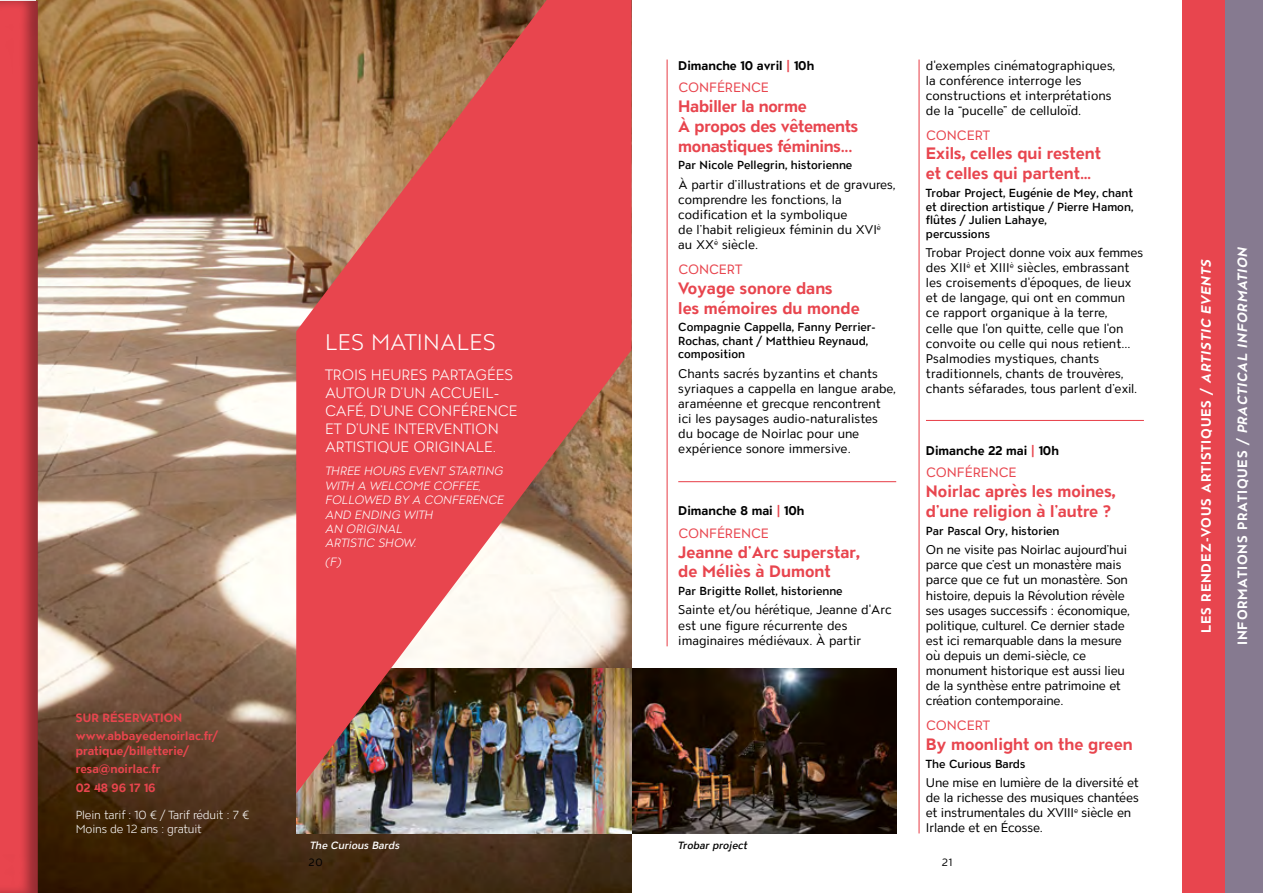
<style>
.page{position:relative;width:1263px;height:893px;background:#fff}
.page>*{position:absolute;margin:0;border:0;box-sizing:border-box;transform-origin:0 0}
.t1{font:300 22.5px "ATC Overlook";letter-spacing:.01em;color:#fff}
.t2{font:700 16.5px/19.8px "ATC Overlook";color:#e8454e}
.t3{font:300 15px/18px "ATC Overlook";letter-spacing:-.005em;color:#fff}
.t4{font:700 13.5px "ATC Overlook";letter-spacing:.06em;color:#fff}
.t5{font:13.5px "ATC Overlook";letter-spacing:-.005em;color:#e8454e}
.t6{font:12.6px/15.1px "ATC Overlook";letter-spacing:-.005em;color:#000}
.t7{font:700 12.6px "ATC Overlook";color:#000}
.t8{font:italic 300 12px/14.4px "ATC Overlook";letter-spacing:-.005em;color:#fff}
.t9{font:700 12px/18.6px "ATC Overlook";color:#e8454e}
.t10{font:500 11.7px/13.5px "ATC Overlook";color:#000}
.t11{font:300 11.7px/14.1px "ATC Overlook";letter-spacing:-.015em;color:#fff}
.t12{font:italic 500 10.5px "ATC Overlook";color:#fff}
.t13{font:italic 500 10.5px "ATC Overlook";color:#000}
.t14{font:10.5px "ATC Overlook";color:#000}
.s1{font-family:"Calibre"}
.s2{color:#e8454e}
.s3{font-style:italic}
</style>
<div class="page">
<div style="left:1220px;top:0;width:43px;height:893px;background:#867a90"></div>
<div style="left:1182px;top:0;width:43px;height:893px;background:#e8454e"></div>
<img style="left:52px;top:0;width:579px;height:893px">
<div style="left:0;top:0;width:52px;height:893px;background:#000;opacity:.35"></div>
<hr style="left:918px;top:60px;width:1px;height:773px;background:#e8454e">
<hr style="left:667px;top:60px;width:1px;height:586px;background:#e8454e">
<hr style="left:678px;top:481px;width:218px;height:1px;background:#e8454e">
<hr style="left:926px;top:420px;width:218px;height:1px;background:#e8454e">
<img style="left:296px;top:669px;width:600px;height:164px">
<img style="left:296px;top:0;width:335px;height:793px">
<p class="t9" style="left:76px;top:709px;width:144px">SUR RÉSERVATION www.abbayedenoirlac.fr/</p>
<p class="t9" style="left:76px;top:742px;width:115px">pratique/billetterie/ resa@noirlac.fr<br>02 48 96 17 16</p>
<p class="t11" style="left:76px;top:808px;width:175px">Plein tarif : 10 € / Tarif réduit : 7 €<br>Moins de 12 ans : gratuit</p>
<h1 class="t1" style="left:325px;top:329px;width:172px">LES MATINALES</h1>
<p class="t3" style="left:325px;top:367px;width:194px">TROIS HEURES PARTAGÉES<br>AUTOUR D’UN ACCUEIL-<br>CAFÉ<span class="s1">,</span> D’UNE CONFÉRENCE<br>ET D’UNE INTERVENTION<br>ARTISTIQUE ORIGINALE.</p>
<p class="t8" style="left:325px;top:465px;width:180px">THREE HOURS EVENT STARTING<br>WITH A WELCOME COFFEE<span class="s1">,<br></span>FOLLOWED BY A CONFERENCE<br>AND ENDING WITH<br>AN ORIGINAL<br>ARTISTIC SHOW.</p>
<p class="t8" style="left:325px;top:555px;width:18px">(F)</p>
<p class="t12" style="left:310px;top:839px;width:91px">The Curious Bards</p>
<p class="t7" style="left:678px;top:58px;width:138px">Dimanche 10 avril <span class="s2">|</span> 10h</p>
<p class="t5" style="left:678px;top:80px;width:92px">CONFÉRENCE</p>
<h2 class="t2" style="left:678px;top:97px;width:182px">Habiller la norme<br>À propos des vêtements monastiques féminins...</h2>
<p class="t10" style="left:678px;top:159px;width:176px">Par Nicole Pellegrin<span class="s1">,</span> historienne</p>
<p class="t6" style="left:678px;top:177px;width:218px">À partir d’illustrations et de gravures<span class="s1">, </span>comprendre les fonctions<span class="s1">,</span> la codification et la symbolique<br>de l’habit religieux féminin du XVI<sup>è </sup>au XX<sup>è</sup> siècle.</p>
<p class="t5" style="left:678px;top:261px;width:65px">CONCERT</p>
<h2 class="t2" style="left:678px;top:279px;width:183px">Voyage sonore dans<br>les mémoires du monde</h2>
<p class="t10" style="left:678px;top:321px;width:199px">Compagnie Cappella<span class="s1">,</span> Fanny Perrier-<br>Rochas<span class="s1">,</span> chant / Matthieu Reynaud<span class="s1">, </span>composition</p>
<p class="t6" style="left:678px;top:366px;width:219px">Chants sacrés byzantins et chants syriaques a cappella en langue arabe<span class="s1">, </span>araméenne et grecque rencontrent ici les paysages audio-naturalistes du bocage de Noirlac pour une expérience sonore immersive.</p>
<p class="t7" style="left:678px;top:504px;width:128px">Dimanche 8 mai <span class="s2">|</span> 10h</p>
<p class="t5" style="left:678px;top:525px;width:92px">CONFÉRENCE</p>
<h2 class="t2" style="left:678px;top:543px;width:183px">Jeanne d’Arc superstar<span class="s1">, </span>de Méliès à Dumont</h2>
<p class="t10" style="left:678px;top:585px;width:166px">Par Brigitte Rollet<span class="s1">,</span> historienne</p>
<p class="t6" style="left:678px;top:603px;width:215px">Sainte et/ou hérétique<span class="s1">,</span> Jeanne d'Arc est une figure récurrente des imaginaires médiévaux. À partir</p>
<p class="t13" style="left:678px;top:839px;width:71px">Trobar project</p>
<p class="t6" style="left:926px;top:58px;width:190px">d'exemples cinématographiques<span class="s1">, </span>la conférence interroge les constructions et interprétations de la “pucelle” de celluloïd.</p>
<p class="t5" style="left:926px;top:127px;width:65px">CONCERT</p>
<h2 class="t2" style="left:926px;top:145px;width:177px">Exils<span class="s1">,</span> celles qui restent et celles qui partent…</h2>
<p class="t10" style="left:926px;top:187px;width:209px">Trobar Project<span class="s1">,</span> Eugénie de Mey<span class="s1">,</span> chant et direction artistique / Pierre Hamon<span class="s1">, </span>flûtes / Julien Lahaye<span class="s1">,<br></span>percussions</p>
<p class="t6" style="left:926px;top:246px;width:219px">Trobar Project donne voix aux femmes des XII<sup>è</sup> et XIII<sup>è</sup> siècles<span class="s1">,</span> embrassant les croisements d'époques<span class="s1">,</span> de lieux et de langage<span class="s1">,</span> qui ont en commun<br>ce rapport organique à la terre<span class="s1">,<br></span>celle que l'on quitte<span class="s1">,</span> celle que l'on convoite ou celle qui nous retient...<br>Psalmodies mystiques<span class="s1">,</span> chants traditionnels<span class="s1">,</span> chants de trouvères<span class="s1">, </span>chants séfarades<span class="s1">,</span> tous parlent d’exil.</p>
<p class="t7" style="left:926px;top:443px;width:135px">Dimanche 22 mai <span class="s2">|</span> 10h</p>
<p class="t5" style="left:926px;top:465px;width:92px">CONFÉRENCE</p>
<h2 class="t2" style="left:926px;top:483px;width:191px">Noirlac après les moines<span class="s1">, </span>d’une religion à l’autre ?</h2>
<p class="t10" style="left:926px;top:525px;width:135px">Par Pascal Ory<span class="s1">,</span> historien</p>
<p class="t6" style="left:926px;top:543px;width:205px">On ne visite pas Noirlac aujourd’hui parce que c’est un monastère mais parce que ce fut un monastère. Son histoire<span class="s1">,</span> depuis la Révolution révèle ses usages successifs : économique<span class="s1">, </span>politique<span class="s1">,</span> culturel. Ce dernier stade est ici remarquable dans la mesure où depuis un demi-siècle<span class="s1">,</span> ce monument historique est aussi lieu de la synthèse entre patrimoine et création contemporaine.</p>
<p class="t5" style="left:926px;top:718px;width:65px">CONCERT</p>
<h2 class="t2" style="left:926px;top:735px;width:208px">By moonlight on the green</h2>
<p class="t10" style="left:926px;top:757px;width:101px">The Curious Bards</p>
<p class="t6" style="left:926px;top:776px;width:214px">Une mise en lumière de la diversité et de la richesse des musiques chantées et instrumentales du XVIII<sup>e</sup> siècle en Irlande et en Écosse.</p>
<p class="t14" style="left:309px;top:857px;width:16px">20</p>
<p class="t14" style="left:942px;top:857px;width:12px">21</p>
<p class="t4" style="left:1198px;top:633px;width:375px;rotate:-90deg">LES RENDEZ-VOUS ARTISTIQUES / <span class="s3">ARTISTIC EVENTS</span></p>
<p class="t4" style="left:1235px;top:645px;width:400px;rotate:-90deg">INFORMATIONS PRATIQUES / <span class="s3">PRACTICAL INFORMATION</span></p>
</div>
